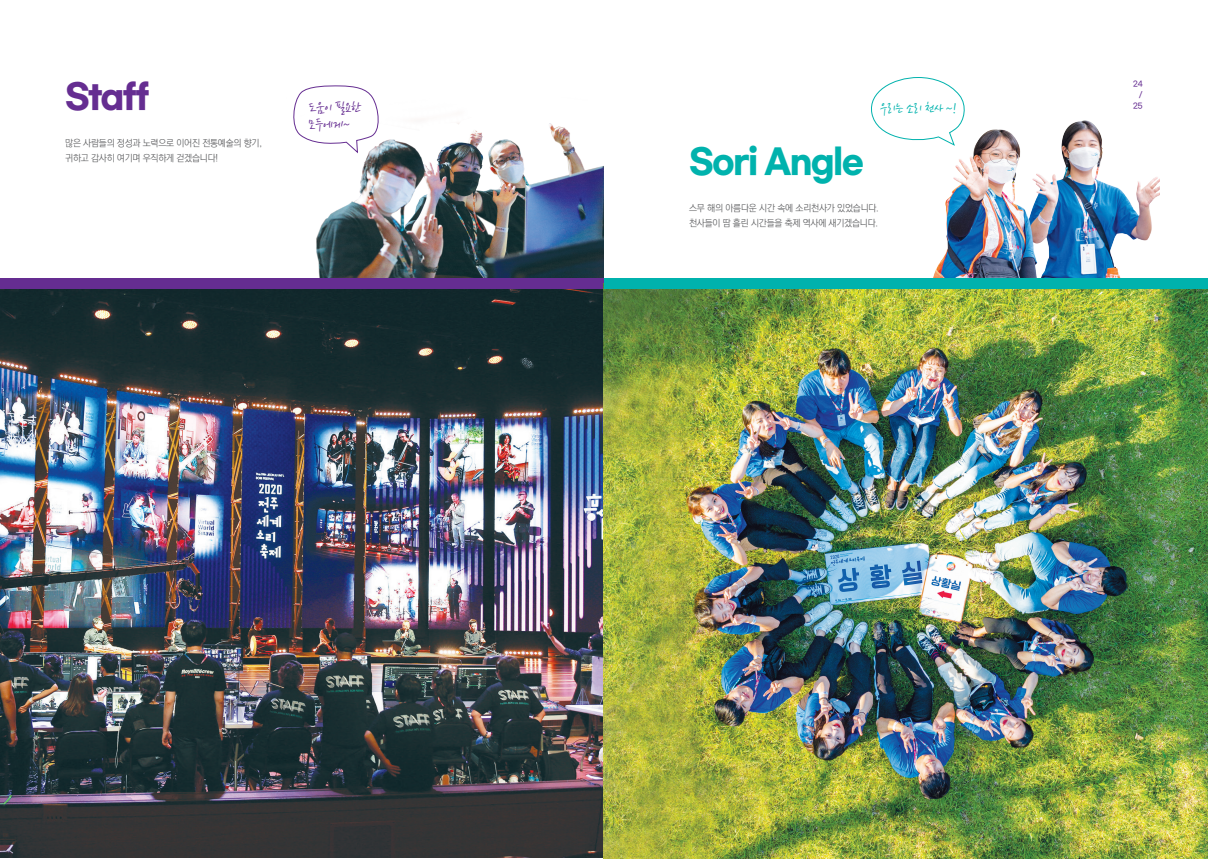
<style>
.page{position:relative;width:1208px;height:859px;background:#fff}
.page>*{position:absolute;margin:0;border:0;box-sizing:border-box;transform-origin:0 0}
.t1{font:700 34px "Gmarket Sans";letter-spacing:-.05em;color:#00b2ad;scale:.96 1}
.t2{font:700 34px "Gmarket Sans";letter-spacing:-.05em;color:#652d91;scale:.96 1}
.t3{font:15px "THEFACESHOP";letter-spacing:-.025em;color:#652d91}
.t4{font:15px "THEFACESHOP";letter-spacing:-.025em;color:#00b2ad}
.t5{font:300 9.5px/15px "Ko Pub Dotum";letter-spacing:-.025em;color:#57585a}
.t6{font:500 7.5px/10.9px "Gmarket Sans";color:#652d91;text-align:right}
</style>
<div class="page">
<img style="left:316px;top:123px;width:288px;height:155px">
<img style="left:0;top:289px;width:604px;height:568px">
<div style="left:0;top:278px;width:604px;height:11px;background:#652d91"></div>
<svg style="left:293px;top:85px;width:89px;height:68px"></svg>
<svg style="left:871px;top:77px;width:92px;height:64px"></svg>
<img style="left:925px;top:100px;width:234px;height:178px">
<img style="left:604px;top:284px;width:604px;height:575px">
<div style="left:604px;top:278px;width:603px;height:11px;background:#00b2ad"></div>
<p class="t2" style="left:65px;top:78px;width:89px">Staff</p>
<p class="t5" style="left:65px;top:136px;width:198px">많은 사람들의 정성과 노력으로 이어진 전통예술의 향기,</p>
<p class="t5" style="left:65px;top:151px;width:155px">귀하고 감사히 여기며 우직하게 걷겠습니다!</p>
<p class="t3" style="left:309px;top:99px;width:54px">도움이 필요한</p>
<p class="t3" style="left:309px;top:116px;width:43px">모두에게~</p>
<p class="t4" style="left:879px;top:101px;width:79px">우리는 소리 천사 ~!</p>
<p class="t1" style="left:689px;top:143px;width:184px">Sori Angle</p>
<p class="t5" style="left:689px;top:201px;width:191px">스무 해의 아름다운 시간 속에 소리천사가 있었습니다. 천사들이 땀 흘린 시간들을 축제 역사에 새기겠습니다.</p>
<p class="t6" style="left:1133px;top:79px;width:11px">24 /<br>25</p>
</div>
